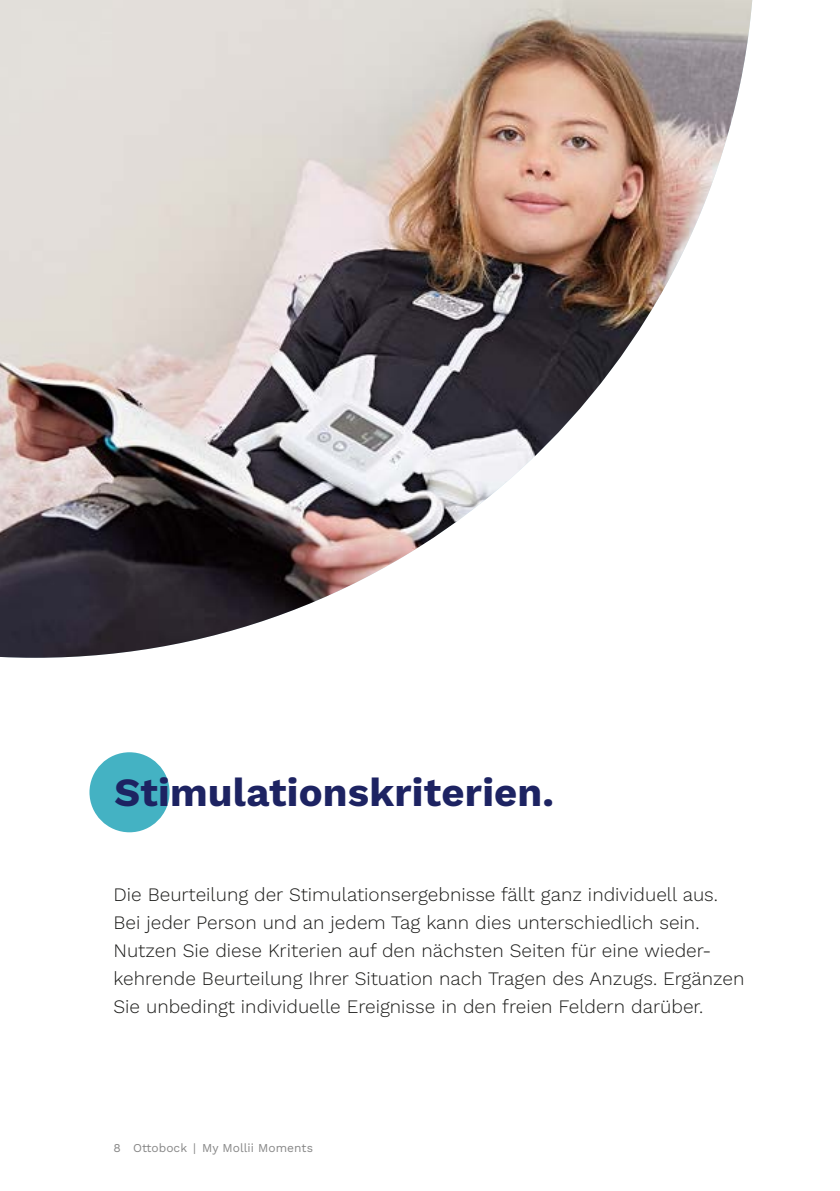
<style>
.page{position:relative;width:840px;height:1191px;background:#fff}
.page>*{position:absolute;margin:0;border:0;box-sizing:border-box;transform-origin:0 0}
.t1{font:700 40px "Work Sans";letter-spacing:.005em;color:#1d2362}
.t2{font:300 19px/28px "Work Sans";color:#1d1d1b}
.t3{font:12px "Work Sans";letter-spacing:.005em;color:#878787}
</style>
<div class="page">
<img style="left:0;top:0;width:751px;height:658px">
<div style="left:89px;top:752px;width:80px;height:80px;background:#44b2c3;border-radius:50%"></div>
<h1 class="t1" style="left:114px;top:761px;width:441px">Stimulationskriterien.</h1>
<p class="t2" style="left:113px;top:879px;width:632px">Die Beurteilung der Stimulationsergebnisse fällt ganz individuell aus.<br>Bei jeder Person und an jedem Tag kann dies unterschiedlich sein.<br>Nutzen Sie diese Kriterien auf den nächsten Seiten für eine wieder&shy;kehrende Beurteilung Ihrer Situation nach Tragen des Anzugs. Ergänzen Sie unbedingt individuelle Ereignisse in den freien Feldern darüber.</p>
<p class="t3" style="left:113px;top:1139px;width:201px">8 Ottobock | My Mollii Moments</p>
</div>
